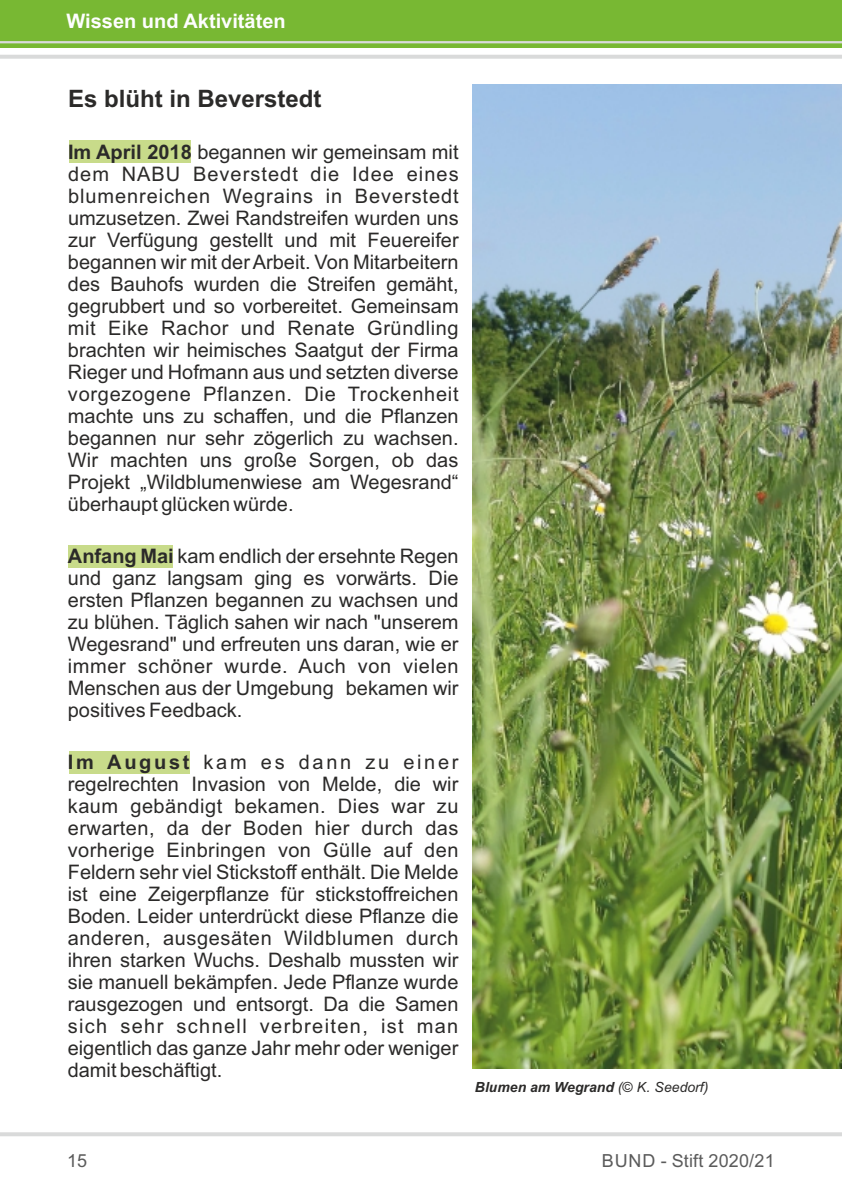
<style>
.page{position:relative;width:842px;height:1191px;background:#fff}
.page>*{position:absolute;margin:0;border:0;box-sizing:border-box;transform-origin:0 0}
.t1{font:700 24px "Arial";color:#2b2a29}
.t2{font:20px/22px "Arial";color:#2b2a29;text-align:justify}
.t3{font:700 20px "Arial";color:#fefefe}
.t4{font:18px "Arial";letter-spacing:.01em;color:#5b5b5b}
.t5{font:italic 700 14px "Arial";color:#2b2a29}
.s1{font-weight:700}
.s2{font-weight:400}
.s3{font-weight:400;font-style:normal}
</style>
<div class="page">
<div style="left:0;top:0;width:842px;height:48px;background:#78b833"></div>
<hr style="left:0;top:41px;width:842px;height:2px;background:#d9dada">
<hr style="left:0;top:55px;width:842px;height:4px;background:#d9dada">
<hr style="left:0;top:1132px;width:842px;height:4px;background:#d9dada">
<div style="left:69px;top:141px;width:122px;height:22px;background:#c8db8a"></div>
<div style="left:68px;top:545px;width:104px;height:22px;background:#c8db8a"></div>
<div style="left:69px;top:751px;width:120px;height:22px;background:#c8db8a"></div>
<img style="left:473px;top:84px;width:369px;height:985px">
<p class="t3" style="left:67px;top:14px;width:221px">Wissen und Aktivitäten</p>
<p class="t1" style="left:68px;top:89px;width:255px">Es blüht in Beverstedt</p>
<p class="t2" style="left:68px;top:143px;width:392px"><span class="s1">Im April 2018</span> begannen wir gemeinsam mit dem NABU Beverstedt die Idee eines blumenreichen Wegrains in Beverstedt umzusetzen. Zwei Randstreifen wurden uns zur Verfügung gestellt und mit Feuereifer begannen wir mit der Arbeit. Von Mitarbeitern des Bauhofs wurden die Streifen gemäht, gegrubbert und so vorbereitet. Gemeinsam mit Eike Rachor und Renate Gründling brachten wir heimisches Saatgut der Firma Rieger und Hofmann aus und setzten diverse vorgezogene Pflanzen. Die Trockenheit machte uns zu schaffen, und die Pflanzen begannen nur sehr zögerlich zu wachsen.<br>Wir machten uns große Sorgen, ob das Projekt „Wildblumenwiese am Wegesrand“ überhaupt glücken würde.</p>
<p class="t2" style="left:68px;top:547px;width:392px"><span class="s1">Anfang Mai</span> kam endlich der ersehnte Regen und ganz langsam ging es vorwärts. Die ersten Pflanzen begannen zu wachsen und zu blühen. Täglich sahen wir nach "unserem Wegesrand" und erfreuten uns daran, wie er immer schöner wurde. Auch von vielen Menschen aus der Umgebung bekamen wir positives Feedback.</p>
<p class="t2" style="left:68px;top:753px;width:392px"><span class="s1">Im August</span> kam es dann zu einer regelrechten Invasion von Melde, die wir kaum gebändigt bekamen. Dies war zu erwarten, da der Boden hier durch das vorherige Einbringen von Gülle auf den Feldern sehr viel Stickstoff enthält. Die Melde ist eine Zeigerpflanze für stickstoffreichen Boden. Leider unterdrückt diese Pflanze die anderen, ausgesäten Wildblumen durch ihren starken Wuchs. Deshalb mussten wir sie manuell bekämpfen. Jede Pflanze wurde rausgezogen und entsorgt. Da die Samen sich sehr schnell verbreiten, ist man eigentlich das ganze Jahr mehr oder weniger damit beschäftigt.</p>
<p class="t5" style="left:475px;top:1081px;width:235px">Blumen am Wegrand <span class="s2">(</span><span class="s3">©</span> <span class="s2">K. Seedorf)</span></p>
<p class="t4" style="left:67px;top:1153px;width:22px">15</p>
<p class="t4" style="left:602px;top:1153px;width:174px">BUND - Stift 2020/21</p>
</div>
